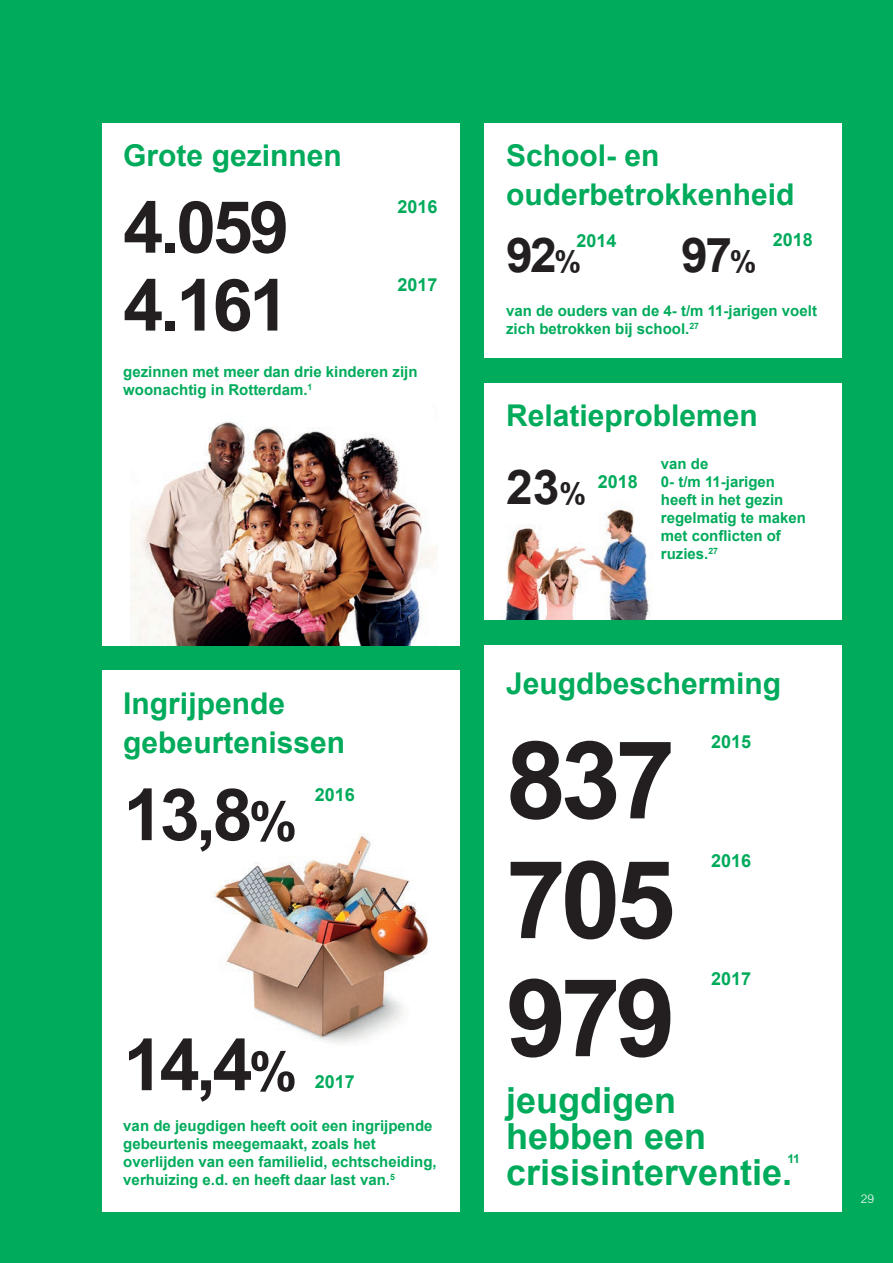
<style>
.page{position:relative;width:893px;height:1263px;background:#00ab5b}
.page>*{position:absolute;margin:0;border:0;box-sizing:border-box;transform-origin:0 0}
.t1{font:700 108px "Arial";letter-spacing:-.05em;color:#231f20}
.t2{font:700 72px "Arial";letter-spacing:-.05em;color:#231f20}
.t3{font:700 48px "Arial";color:#231f20}
.t4{font:700 36px/36px "Arial";color:#00ab5b}
.t5{font:700 30px/39px "Arial";color:#00ab5b}
.t6{font:700 18px "Arial";color:#00ab5b}
.t7{font:700 15px/18px "Arial";color:#00ab5b}
.t8{font:700 12.3px "Arial";color:#00ab5b}
.t9{font:300 12px "Arial MT Std";color:#fff}
.s1{font-size:54px}
.s2{font-size:30px}
</style>
<div class="page">
<div style="left:102px;top:123px;width:357px;height:522px;background:#fff"></div>
<div style="left:485px;top:645px;width:357px;height:567px;background:#fff"></div>
<div style="left:102px;top:671px;width:357px;height:541px;background:#fff"></div>
<div style="left:485px;top:123px;width:357px;height:234px;background:#fff"></div>
<div style="left:485px;top:383px;width:357px;height:237px;background:#fff"></div>
<img style="left:214px;top:834px;width:214px;height:209px">
<img style="left:130px;top:421px;width:308px;height:224px">
<img style="left:505px;top:509px;width:146px;height:111px">
<h3 class="t5" style="left:123px;top:137px;width:220px">Grote gezinnen</h3>
<h2 class="t2" style="left:123px;top:180px;width:167px">4.059</h2>
<p class="t6" style="left:397px;top:195px;width:42px">2016</p>
<h2 class="t2" style="left:123px;top:258px;width:167px">4.161</h2>
<p class="t6" style="left:397px;top:273px;width:42px">2017</p>
<p class="t7" style="left:123px;top:363px;width:296px">gezinnen met meer dan drie kinderen zijn woonachtig in Rotterdam.<sup>1</sup></p>
<h3 class="t5" style="left:123px;top:685px;width:223px">Ingrijpende gebeurtenissen</h3>
<h2 class="t2" style="left:123px;top:767px;width:175px">13,8<span class="s1">%</span></h2>
<p class="t6" style="left:315px;top:783px;width:42px">2016</p>
<h2 class="t2" style="left:123px;top:1017px;width:175px">14,4<span class="s1">%</span></h2>
<p class="t6" style="left:315px;top:1070px;width:42px">2017</p>
<p class="t7" style="left:123px;top:1117px;width:315px">van de jeugdigen heeft ooit een ingrijpende gebeurtenis meegemaakt, zoals het overlijden van een familielid, echtscheiding, verhuizing e.d. en heeft daar last van.<sup>5</sup></p>
<h3 class="t5" style="left:506px;top:137px;width:290px">School- en ouderbetrokkenheid</h3>
<p class="t6" style="left:576px;top:229px;width:42px">2014</p>
<h3 class="t3" style="left:506px;top:224px;width:77px">92<span class="s2">%</span></h3>
<h3 class="t3" style="left:681px;top:224px;width:77px">97<span class="s2">%</span></h3>
<p class="t6" style="left:773px;top:227px;width:42px">2018</p>
<p class="t7" style="left:506px;top:303px;width:312px">van de ouders van de 4- t/m 11-jarigen voelt zich betrokken bij school.<sup>27</sup></p>
<h3 class="t5" style="left:506px;top:397px;width:253px">Relatieproblemen</h3>
<h3 class="t3" style="left:506px;top:455px;width:82px">23<span class="s2">%</span></h3>
<p class="t6" style="left:598px;top:470px;width:42px">2018</p>
<p class="t7" style="left:661px;top:455px;width:147px">van de<br>0- t/m 11-jarigen heeft in het gezin regelmatig te maken met conflicten of ruzies.<sup>27</sup></p>
<h3 class="t5" style="left:506px;top:665px;width:277px">Jeugdbescherming</h3>
<h1 class="t1" style="left:506px;top:709px;width:171px">837</h1>
<p class="t6" style="left:711px;top:730px;width:42px">2015</p>
<h1 class="t1" style="left:506px;top:829px;width:171px">705</h1>
<h1 class="t1" style="left:506px;top:947px;width:171px">979</h1>
<p class="t6" style="left:711px;top:848px;width:42px">2016</p>
<p class="t6" style="left:711px;top:966px;width:42px">2017</p>
<h3 class="t4" style="left:506px;top:1084px;width:288px">jeugdigen hebben een crisisinterventie.</h3>
<p class="t8" style="left:787px;top:1150px;width:14px">11</p>
<p class="t9" style="left:861px;top:1192px;width:15px">29</p>
</div>
